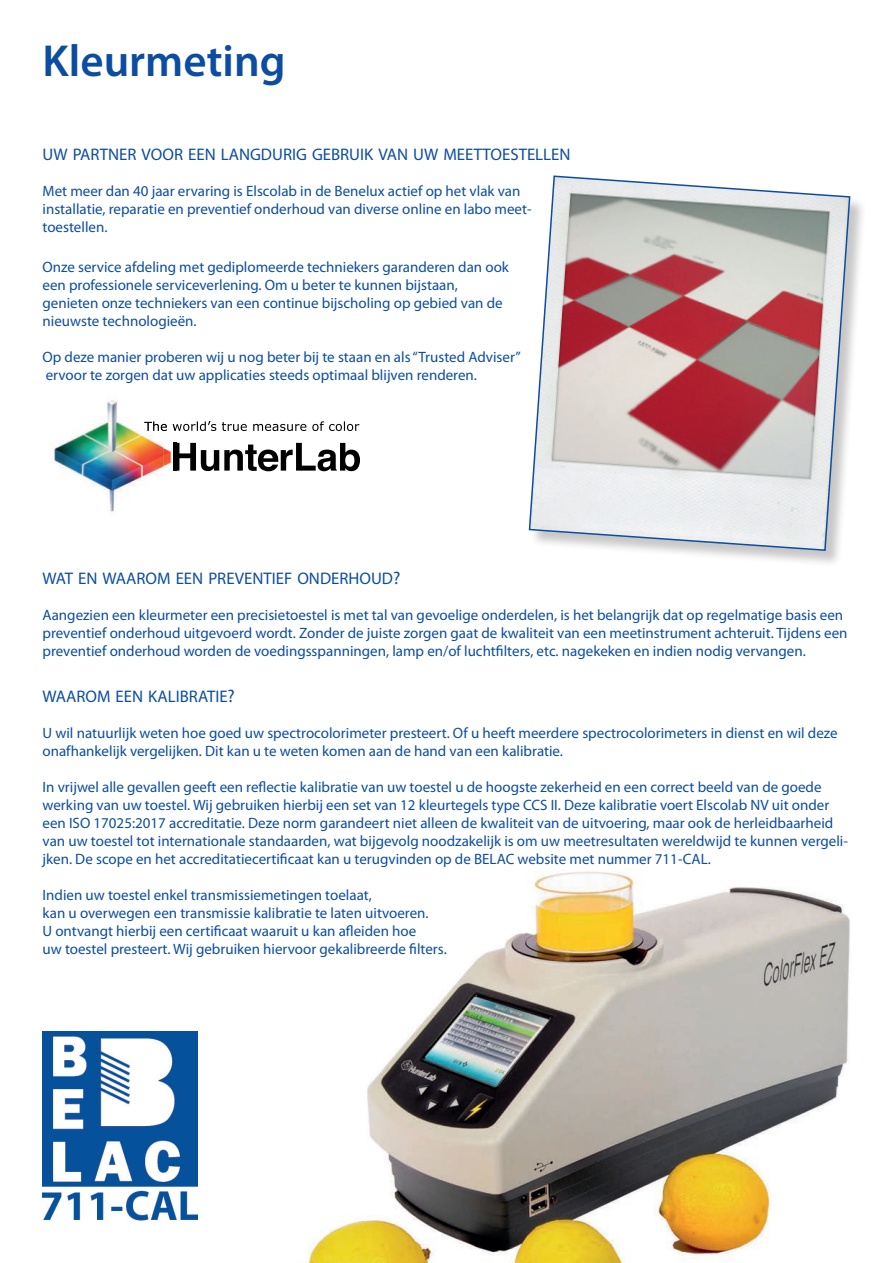
<style>
.page{position:relative;width:893px;height:1263px;background:#fff}
.page>*{position:absolute;margin:0;border:0;box-sizing:border-box;transform-origin:0 0}
.t1{font:600 45px "Myriad Pro";color:#0d4da1}
.t2{font:16.8px "Myriad Pro";color:#0d4da1}
.t3{font:15px/18px "Myriad Pro";color:#0d4da1}
.s1{font-size:18px}
</style>
<div class="page">
<img style="left:307px;top:872px;width:543px;height:391px">
<svg style="left:176px;top:443px;width:184px;height:28px"></svg>
<svg style="left:176px;top:421px;width:183px;height:10px"></svg>
<img style="left:53px;top:400px;width:123px;height:112px">
<img style="left:174px;top:443px;width:2px;height:28px">
<img style="left:144px;top:421px;width:32px;height:10px">
<div style="left:530px;top:177px;width:337px;height:391px;background:#231f20;opacity:.25"></div>
<svg style="left:528px;top:175px;width:323px;height:377px;background:#ccb5b7"></svg>
<img style="left:43px;top:1032px;width:154px;height:188px">
<p class="t1" style="left:43px;top:33px;width:245px">Kleurmeting</p>
<p class="t2" style="left:43px;top:144px;width:529px">UW PARTNER VOOR EEN LANGDURIG GEBRUIK VAN UW MEETTOESTELLEN</p>
<p class="t3" style="left:43px;top:182px;width:491px">Met meer dan 40 jaar ervaring is Elscolab in de Benelux actief op het vlak van installatie, reparatie en preventief onderhoud van diverse online en labo meet&shy;toestellen.</p>
<p class="t3" style="left:43px;top:258px;width:468px">Onze service afdeling met gediplomeerde techniekers garanderen dan ook een professionele serviceverlening. Om u beter te kunnen bijstaan,</p>
<p class="t3" style="left:43px;top:294px;width:462px">genieten onze techniekers van een continue bijscholing op gebied van de nieuwste technologieën.</p>
<p class="t3" style="left:43px;top:348px;width:480px">Op deze manier proberen wij u nog beter bij te staan en als “Trusted Adviser” ervoor te zorgen dat uw applicaties steeds optimaal blijven renderen.</p>
<p class="t2" style="left:43px;top:568px;width:359px">WAT EN WAAROM EEN PREVENTIEF ONDERHOUD<span class="s1">?</span></p>
<p class="t3" style="left:43px;top:605px;width:806px">Aangezien een kleurmeter een precisietoestel is met tal van gevoelige onderdelen, is het belangrijk dat op regelmatige basis een preventief onderhoud uitgevoerd wordt. Zonder de juiste zorgen gaat de kwaliteit van een meetinstrument achteruit. Tijdens een preventief onderhoud worden de voedingsspanningen, lamp en/of luchtfilters, etc. nagekeken en indien nodig vervangen.</p>
<p class="t2" style="left:43px;top:686px;width:194px">WAAROM EEN KALIBRATIE<span class="s1">?</span></p>
<p class="t3" style="left:43px;top:724px;width:797px">U wil natuurlijk weten hoe goed uw spectrocolorimeter presteert. Of u heeft meerdere spectrocolorimeters in dienst en wil deze onafhankelijk vergelijken. Dit kan u te weten komen aan de hand van een kalibratie.</p>
<p class="t3" style="left:43px;top:778px;width:807px">In vrijwel alle gevallen geeft een reflectie kalibratie van uw toestel u de hoogste zekerheid en een correct beeld van de goede werking van uw toestel. Wij gebruiken hierbij een set van 12 kleurtegels type CCS II. Deze kalibratie voert Elscolab NV uit onder een ISO 17025:2017 accreditatie. Deze norm garandeert niet alleen de kwaliteit van de uitvoering, maar ook de herleidbaarheid van uw toestel tot internationale standaarden, wat bijgevolg noodzakelijk is om uw meetresultaten wereldwijd te kunnen vergeli&shy;jken. De scope en het accreditatiecertificaat kan u terugvinden op de BELAC website met nummer 711-CAL.</p>
<p class="t3" style="left:43px;top:886px;width:388px">Indien uw toestel enkel transmissiemetingen toelaat,<br>kan u overwegen een transmissie kalibratie te laten uitvoeren.</p>
<p class="t3" style="left:43px;top:922px;width:406px">U ontvangt hierbij een certificaat waaruit u kan afleiden hoe<br>uw toestel presteert. Wij gebruiken hiervoor gekalibreerde filters.</p>
</div>
